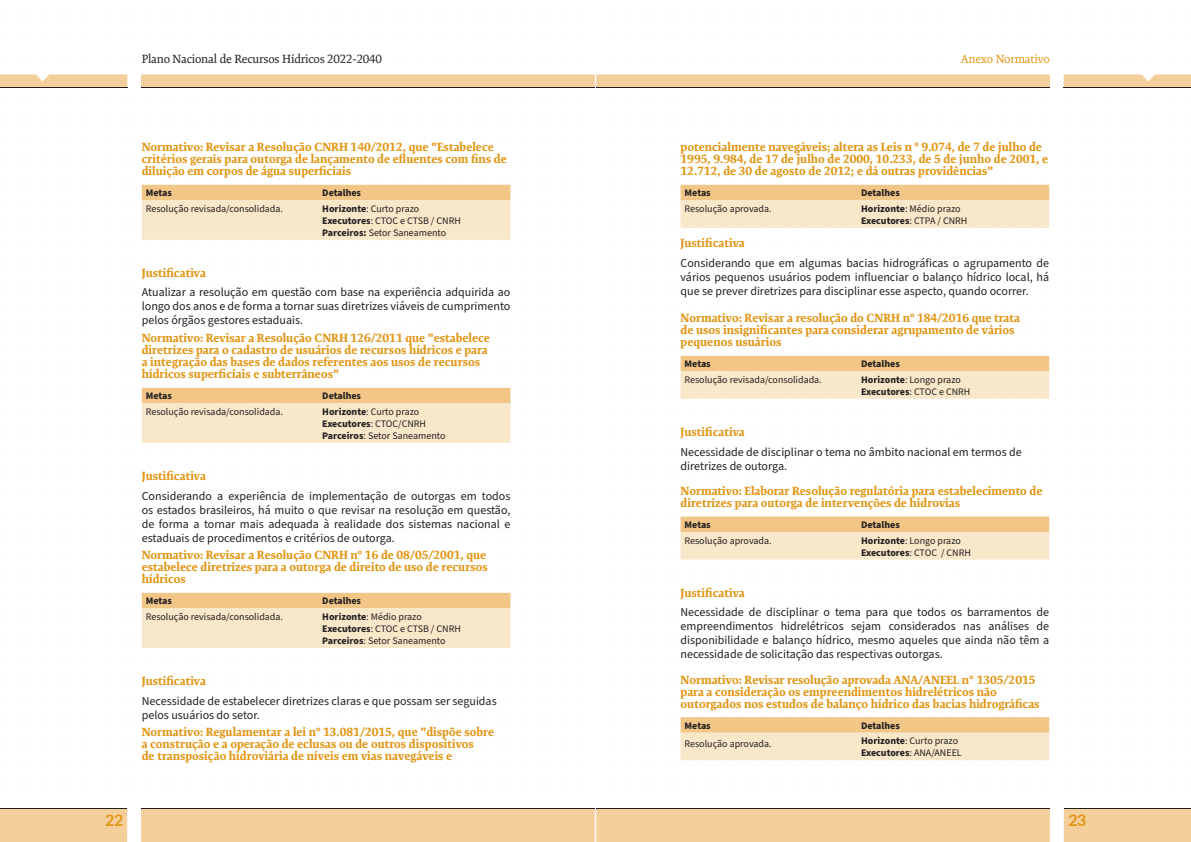
<style>
.page{position:relative;width:1191px;height:842px;background:#fff}
.page>*{position:absolute;margin:0;border:0;box-sizing:border-box;transform-origin:0 0}
.t1{font:700 16px "Lato";color:#e29616}
.t2{font:700 12px/12px "Expo Serif Pro";color:#e29616}
.t3{font:12px/14px "Source Sans Pro";color:#231f20;text-align:justify}
.t4{font:12px "Expo Serif Pro";letter-spacing:-.02em;color:#231f20}
.t5{font:12px "Expo Serif Pro";letter-spacing:-.02em;color:#e29616}
.t6{font:10px "Source Sans Pro";color:#231f20}
.t7{font:700 10px "Source Sans Pro";color:#231f20}
.s1{font-weight:700}
.s2{font-weight:400}
</style>
<div class="page">
<div style="left:141px;top:809px;width:454px;height:33px;background:#f5cf9b"></div>
<hr style="left:141px;top:808px;width:454px;height:1px;background:#231f20">
<div style="left:0;top:809px;width:127px;height:33px;background:#f5cf9b"></div>
<hr style="left:0;top:808px;width:127px;height:1px;background:#231f20">
<svg style="left:0;top:74px;width:127px;height:13px;background:#f5d2a1"></svg>
<hr style="left:0;top:87px;width:127px;height:1px;background:#231f20">
<svg style="left:141px;top:74px;width:454px;height:13px;background:#f5d09e"></svg>
<hr style="left:141px;top:87px;width:454px;height:1px;background:#231f20">
<div style="left:596px;top:809px;width:454px;height:33px;background:#f5cf9b"></div>
<hr style="left:596px;top:808px;width:454px;height:1px;background:#231f20">
<div style="left:1063px;top:809px;width:128px;height:33px;background:#f5cf9b"></div>
<hr style="left:1063px;top:808px;width:128px;height:1px;background:#231f20">
<svg style="left:1063px;top:74px;width:128px;height:13px;background:#f5d2a2"></svg>
<hr style="left:1063px;top:87px;width:128px;height:1px;background:#231f20">
<svg style="left:596px;top:74px;width:454px;height:13px;background:#f5d09e"></svg>
<hr style="left:596px;top:87px;width:454px;height:1px;background:#231f20">
<svg style="left:142px;top:185px;width:368px;height:59px;background:#f7e0bb"></svg>
<svg style="left:142px;top:386px;width:368px;height:57px;background:#f7dfb9"></svg>
<svg style="left:142px;top:593px;width:368px;height:55px;background:#f6deb6"></svg>
<svg style="left:679px;top:185px;width:370px;height:46px;background:#f6deb7"></svg>
<svg style="left:679px;top:356px;width:370px;height:44px;background:#f6dcb4"></svg>
<svg style="left:679px;top:516px;width:370px;height:43px;background:#f6dbb1"></svg>
<svg style="left:679px;top:712px;width:370px;height:53px"></svg>
<p class="t4" style="left:142px;top:52px;width:242px">Plano Nacional de Recursos Hídricos 2022-2040</p>
<p class="t5" style="left:961px;top:52px;width:90px">Anexo Normativo</p>
<p class="t2" style="left:142px;top:141px;width:367px">Normativo: Revisar a Resolução CNRH 140/2012, que "Estabelece critérios gerais para outorga de lançamento de efluentes com fins de diluição em corpos de água superficiais</p>
<p class="t7" style="left:146px;top:186px;width:28px">Metas</p>
<p class="t7" style="left:322px;top:186px;width:40px">Detalhes</p>
<p class="t6" style="left:146px;top:202px;width:139px">Resolução revisada/consolidada.</p>
<p class="t6" style="left:322px;top:202px;width:99px"><span class="s1">Horizonte</span>: Curto prazo</p>
<p class="t6" style="left:322px;top:214px;width:140px"><span class="s1">Executores</span>: CTOC e CTSB / CNRH</p>
<p class="t6" style="left:322px;top:226px;width:125px"><span class="s1">Parceiros:</span> Setor Saneamento</p>
<p class="t2" style="left:142px;top:267px;width:66px">Justificativa</p>
<p class="t3" style="left:142px;top:286px;width:370px">Atualizar a resolução em questão com base na experiência adquirida ao longo dos anos e de forma a tornar suas diretrizes viáveis de cumprimento pelos órgãos gestores estaduais.</p>
<p class="t2" style="left:142px;top:332px;width:350px">Normativo: Revisar a Resolução CNRH 126/2011 que "estabelece diretrizes para o cadastro de usuários de recursos hídricos e para a integração das bases de dados referentes aos usos de recursos hídricos superficiais e subterrâneos"</p>
<p class="t7" style="left:146px;top:389px;width:28px">Metas</p>
<p class="t7" style="left:322px;top:389px;width:40px">Detalhes</p>
<p class="t6" style="left:146px;top:405px;width:139px">Resolução revisada/consolidada.</p>
<p class="t6" style="left:322px;top:405px;width:99px"><span class="s1">Horizonte</span>: Curto prazo</p>
<p class="t7" style="left:322px;top:417px;width:105px">Executores<span class="s2">: CTOC/CNRH</span></p>
<p class="t6" style="left:322px;top:429px;width:125px"><span class="s1">Parceiros</span>: Setor Saneamento</p>
<p class="t2" style="left:142px;top:470px;width:66px">Justificativa</p>
<p class="t3" style="left:142px;top:489px;width:370px">Considerando a experiência de implementação de outorgas em todos os estados brasileiros, há muito o que revisar na resolução em questão, de forma a tornar mais adequada à realidade dos sistemas nacional e estaduais de procedimentos e critérios de outorga.</p>
<p class="t2" style="left:142px;top:549px;width:347px">Normativo: Revisar a Resolução CNRH nº 16 de 08/05/2001, que estabelece diretrizes para a outorga de direito de uso de recursos hídricos</p>
<p class="t7" style="left:146px;top:594px;width:28px">Metas</p>
<p class="t7" style="left:322px;top:594px;width:40px">Detalhes</p>
<p class="t6" style="left:146px;top:610px;width:139px">Resolução revisada/consolidada.</p>
<p class="t6" style="left:322px;top:610px;width:101px"><span class="s1">Horizonte</span>: Médio prazo</p>
<p class="t6" style="left:322px;top:622px;width:140px"><span class="s1">Executores</span>: CTOC e CTSB / CNRH</p>
<p class="t6" style="left:322px;top:634px;width:125px"><span class="s1">Parceiros</span>: Setor Saneamento</p>
<p class="t2" style="left:142px;top:675px;width:66px">Justificativa</p>
<p class="t3" style="left:142px;top:694px;width:356px">Necessidade de estabelecer diretrizes claras e que possam ser seguidas pelos usuários do setor.</p>
<p class="t2" style="left:142px;top:726px;width:354px">Normativo: Regulamentar a lei nº 13.081/2015, que "dispõe sobre a construção e a operação de eclusas ou de outros dispositivos<br>de transposição hidroviária de níveis em vias navegáveis e</p>
<p class="t2" style="left:680px;top:141px;width:369px">potencialmente navegáveis; altera as Leis n º 9.074, de 7 de julho de<br>1995, 9.984, de 17 de julho de 2000, 10.233, de 5 de junho de 2001, e<br>12.712, de 30 de agosto de 2012; e dá outras providências"</p>
<p class="t7" style="left:684px;top:186px;width:28px">Metas</p>
<p class="t7" style="left:861px;top:186px;width:40px">Detalhes</p>
<p class="t6" style="left:684px;top:202px;width:89px">Resolução aprovada.</p>
<p class="t6" style="left:861px;top:202px;width:101px"><span class="s1">Horizonte</span>: Médio prazo</p>
<p class="t7" style="left:861px;top:214px;width:108px">Executores<span class="s2">: CTPA / CNRH</span></p>
<p class="t2" style="left:680px;top:237px;width:66px">Justificativa</p>
<p class="t3" style="left:680px;top:256px;width:370px">Considerando que em algumas bacias hidrográficas o agrupamento de vários pequenos usuários podem influenciar o balanço hídrico local, há que se prever diretrizes para disciplinar esse aspecto, quando ocorrer.</p>
<p class="t2" style="left:680px;top:312px;width:341px">Normativo: Revisar a resolução do CNRH nº 184/2016 que trata de usos insignificantes para considerar agrupamento de vários pequenos usuários</p>
<p class="t7" style="left:684px;top:357px;width:28px">Metas</p>
<p class="t7" style="left:861px;top:357px;width:40px">Detalhes</p>
<p class="t6" style="left:684px;top:373px;width:139px">Resolução revisada/consolidada.</p>
<p class="t6" style="left:861px;top:373px;width:101px"><span class="s1">Horizonte</span>: Longo prazo</p>
<p class="t7" style="left:861px;top:385px;width:111px">Executores<span class="s2">: CTOC e CNRH</span></p>
<p class="t2" style="left:680px;top:426px;width:66px">Justificativa</p>
<p class="t3" style="left:680px;top:445px;width:343px">Necessidade de disciplinar o tema no âmbito nacional em termos de diretrizes de outorga.</p>
<p class="t2" style="left:680px;top:485px;width:363px">Normativo: Elaborar Resolução regulatória para estabelecimento de diretrizes para outorga de intervenções de hidrovias</p>
<p class="t7" style="left:684px;top:518px;width:28px">Metas</p>
<p class="t7" style="left:861px;top:518px;width:40px">Detalhes</p>
<p class="t6" style="left:684px;top:533px;width:89px">Resolução aprovada.</p>
<p class="t6" style="left:861px;top:533px;width:101px"><span class="s1">Horizonte</span>: Longo prazo</p>
<p class="t7" style="left:861px;top:545px;width:111px">Executores<span class="s2">: CTOC / CNRH</span></p>
<p class="t2" style="left:680px;top:586px;width:66px">Justificativa</p>
<p class="t3" style="left:680px;top:606px;width:370px">Necessidade de disciplinar o tema para que todos os barramentos de empreendimentos hidrelétricos sejam considerados nas análises de disponibilidade e balanço hídrico, mesmo aqueles que ainda não têm a necessidade de solicitação das respectivas outorgas.</p>
<p class="t2" style="left:680px;top:673px;width:360px">Normativo: Revisar resolução aprovada ANA/ANEEL n° 1305/2015 para a consideração os empreendimentos hidrelétricos não outorgados nos estudos de balanço hídrico das bacias hidrográficas</p>
<p class="t7" style="left:684px;top:719px;width:28px">Metas</p>
<p class="t7" style="left:861px;top:719px;width:40px">Detalhes</p>
<p class="t6" style="left:684px;top:737px;width:89px">Resolução aprovada.</p>
<p class="t6" style="left:861px;top:734px;width:99px"><span class="s1">Horizonte</span>: Curto prazo</p>
<p class="t7" style="left:861px;top:746px;width:102px">Executores<span class="s2">: ANA/ANEEL</span></p>
<h1 class="t1" style="left:105px;top:808px;width:20px">22</h1>
<h1 class="t1" style="left:1068px;top:808px;width:20px">23</h1>
</div>
